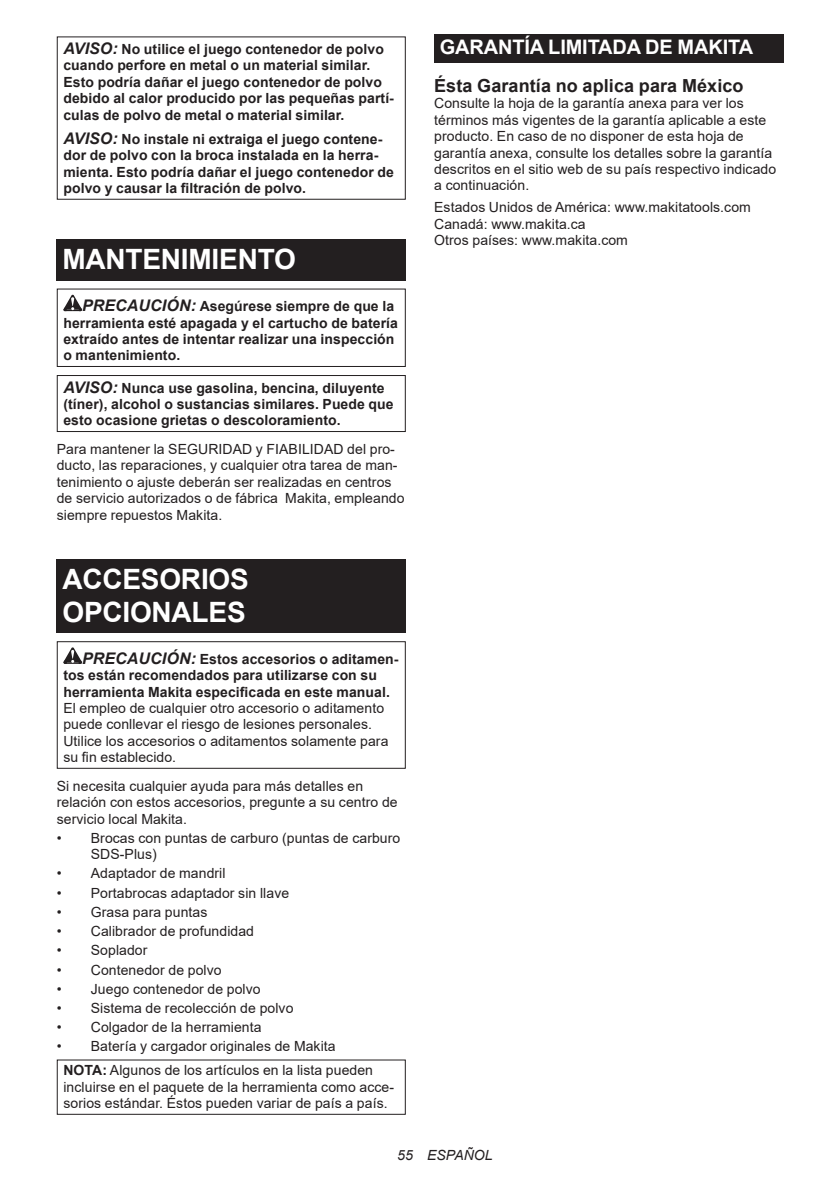
<style>
.page{position:relative;width:840px;height:1191px;background:#fff}
.page>*{position:absolute;margin:0;border:0;box-sizing:border-box;transform-origin:0 0}
.t1{font:700 28px/32.8px "Arial";letter-spacing:-.01em;color:#fff}
.t2{font:700 20px "Arial";letter-spacing:-.01em;color:#fff}
.t3{font:700 18px "Arial";letter-spacing:.005em;color:#231f20}
.t4{font:14px/16.4px "Arial";letter-spacing:.005em;color:#231f20}
.t5{font:700 14px/16.4px "Arial";letter-spacing:.005em;color:#231f20}
.t6{font:italic 14px "Arial";letter-spacing:.005em;color:#231f20}
.s1{font-style:italic;font-size:16px}
.s2{font-weight:700}
</style>
<div class="page">
<div style="left:57px;top:36px;width:348px;height:164px;border:1px solid #231f20"></div>
<div style="left:57px;top:239px;width:348px;height:41px;background:#231f20"></div>
<svg style="left:63px;top:295px;width:19px;height:16px"></svg>
<div style="left:57px;top:288px;width:348px;height:79px;border:1px solid #231f20"></div>
<div style="left:57px;top:375px;width:348px;height:57px;border:1px solid #231f20"></div>
<div style="left:57px;top:559px;width:348px;height:74px;background:#231f20"></div>
<svg style="left:63px;top:647px;width:19px;height:17px"></svg>
<div style="left:57px;top:641px;width:348px;height:128px;border:1px solid #231f20"></div>
<div style="left:434px;top:34px;width:348px;height:29px;background:#231f20"></div>
<p class="t5" style="left:63px;top:41px;width:332px"><span class="s1">AVISO:</span> No utilice el juego contenedor de polvo cuando perfore en metal o un material similar.<br>Esto podría dañar el juego contenedor de polvo debido al calor producido por las pequeñas partí&shy;culas de polvo de metal o material similar.</p>
<p class="t5" style="left:63px;top:131px;width:332px"><span class="s1">AVISO:</span> No instale ni extraiga el juego contene&shy;dor de polvo con la broca instalada en la herra&shy;mienta. Esto podría dañar el juego contenedor de polvo y causar la filtración de polvo.</p>
<h1 class="t1" style="left:62px;top:243px;width:235px">MANTENIMIENTO</h1>
<p class="t5" style="left:63px;top:298px;width:336px;text-indent:19px"><span class="s1">PRECAUCIÓN:</span> Asegúrese siempre de que la herramienta esté apagada y el cartucho de batería extraído antes de intentar realizar una inspección o mantenimiento.</p>
<p class="t5" style="left:63px;top:379px;width:331px"><span class="s1">AVISO:</span> Nunca use gasolina, bencina, diluyente (tíner), alcohol o sustancias similares. Puede que esto ocasione grietas o descoloramiento.</p>
<p class="t4" style="left:57px;top:441px;width:349px">Para mantener la SEGURIDAD y FIABILIDAD del pro&shy;ducto, las reparaciones, y cualquier otra tarea de man&shy;tenimiento o ajuste deberán ser realizadas en centros de servicio autorizados o de fábrica Makita, empleando siempre repuestos Makita.</p>
<h1 class="t1" style="left:62px;top:563px;width:188px">ACCESORIOS<br>OPCIONALES</h1>
<p class="t5" style="left:63px;top:651px;width:336px;text-indent:19px"><span class="s1">PRECAUCIÓN:</span> Estos accesorios o aditamen&shy;tos están recomendados para utilizarse con su herramienta Makita especificada en este manual.</p>
<p class="t4" style="left:63px;top:699px;width:326px">El empleo de cualquier otro accesorio o aditamento puede conllevar el riesgo de lesiones personales.<br>Utilice los accesorios o aditamentos solamente para su fin establecido.</p>
<p class="t4" style="left:57px;top:777px;width:342px">Si necesita cualquier ayuda para más detalles en relación con estos accesorios, pregunte a su centro de servicio local Makita.</p>
<p class="t4" style="left:91px;top:829px;width:311px;text-indent:-34px">• Brocas con puntas de carburo (puntas de carburo<br>SDS-Plus)</p>
<p class="t4" style="left:57px;top:865px;width:170px">• Adaptador de mandril</p>
<p class="t4" style="left:57px;top:884px;width:234px">• Portabrocas adaptador sin llave</p>
<p class="t4" style="left:57px;top:903px;width:152px">• Grasa para puntas</p>
<p class="t4" style="left:57px;top:923px;width:199px">• Calibrador de profundidad</p>
<p class="t4" style="left:57px;top:942px;width:92px">• Soplador</p>
<p class="t4" style="left:57px;top:961px;width:166px">• Contenedor de polvo</p>
<p class="t4" style="left:57px;top:980px;width:205px">• Juego contenedor de polvo</p>
<p class="t4" style="left:57px;top:999px;width:238px">• Sistema de recolección de polvo</p>
<p class="t4" style="left:57px;top:1019px;width:206px">• Colgador de la herramienta</p>
<p class="t4" style="left:63px;top:1034px;width:311px;line-height:23.8px;text-indent:-7px">• Batería y cargador originales de Makita<br><span class="s2">NOTA:</span> Algunos de los artículos en la lista pueden</p>
<p class="t4" style="left:63px;top:1078px;width:332px">incluirse en el paquete de la herramienta como acce&shy;sorios estándar. Éstos pueden variar de país a país.</p>
<h2 class="t2" style="left:439px;top:33px;width:314px">GARANTÍA LIMITADA DE MAKITA</h2>
<p class="t3" style="left:434px;top:73px;width:311px">Ésta Garantía no aplica para México</p>
<p class="t4" style="left:434px;top:95px;width:343px">Consulte la hoja de la garantía anexa para ver los términos más vigentes de la garantía aplicable a este producto. En caso de no disponer de esta hoja de garantía anexa, consulte los detalles sobre la garantía descritos en el sitio web de su país respectivo indicado a continuación.</p>
<p class="t4" style="left:434px;top:199px;width:318px">Estados Unidos de América: www.makitatools.com<br>Canadá: www.makita.ca<br>Otros países: www.makita.com</p>
<p class="t6" style="left:397px;top:1146px;width:97px">55 ESPAÑOL</p>
</div>
